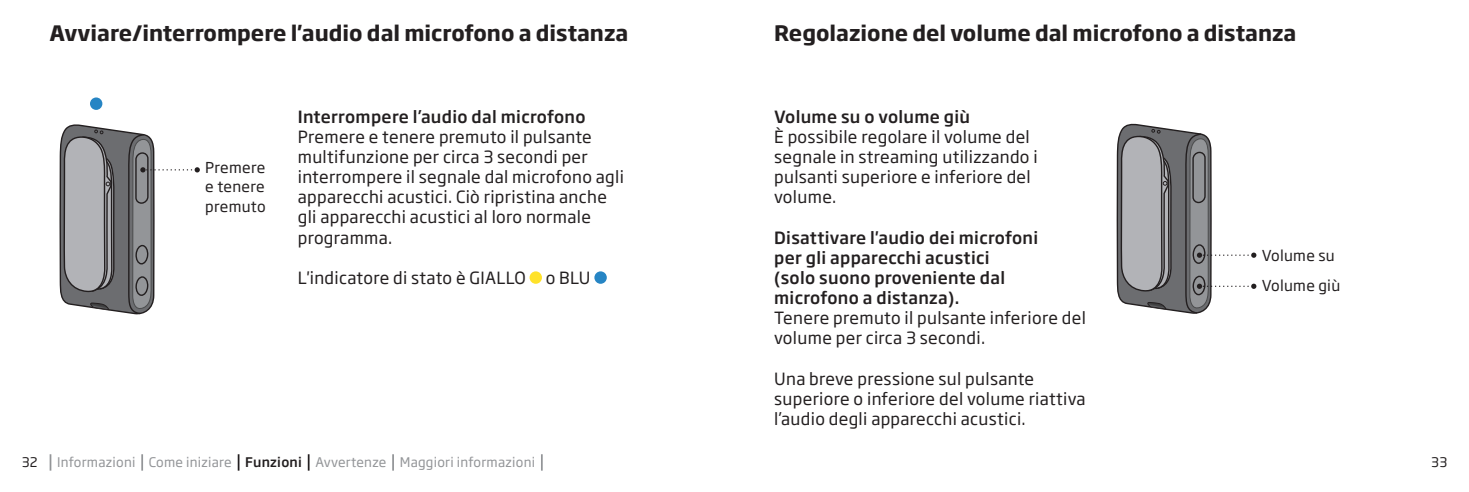
<style>
.page{position:relative;width:1469px;height:492px;background:#fff}
.page>*{position:absolute;margin:0;border:0;box-sizing:border-box;transform-origin:0 0}
.t1{font:700 21px "Soho Gothic Pro";color:#231f20}
.t2{font:16.62px/20.1px "Soho Gothic Pro";letter-spacing:.02em;color:#231f20}
.t3{font:500 16.62px/20.1px "Soho Gothic Pro";letter-spacing:.02em;color:#231f20}
.t4{font:14.88px/19.2px "Soho Gothic Pro";letter-spacing:.02em;color:#231f20;text-align:justify}
.t5{font:13.12px "Soho Gothic Pro";letter-spacing:.02em;color:#939598}
.t6{font:13.12px "Soho Gothic Pro";color:#231f20}
.s1{font-weight:500;color:#231f20}
</style>
<div class="page">
<div style="left:90px;top:97px;width:12px;height:13px;background:#2685c4;border-radius:50%"></div>
<svg style="left:1116px;top:124px;width:140px;height:189px"></svg>
<svg style="left:60px;top:124px;width:140px;height:190px"></svg>
<svg style="left:50px;top:454px;width:1px;height:16px"></svg>
<svg style="left:141px;top:454px;width:2px;height:16px"></svg>
<svg style="left:238px;top:454px;width:1px;height:16px"></svg>
<svg style="left:308px;top:454px;width:1px;height:16px"></svg>
<svg style="left:392px;top:454px;width:2px;height:16px"></svg>
<svg style="left:541px;top:454px;width:1px;height:16px"></svg>
<div style="left:529px;top:271px;width:13px;height:12px;background:#ffe22a;border-radius:50%"></div>
<div style="left:594px;top:271px;width:13px;height:12px;background:#2685c4;border-radius:50%"></div>
<p class="t1" style="left:50px;top:17px;width:580px">Avviare/interrompere l'audio dal microfono a distanza</p>
<p class="t4" style="left:205px;top:157px;width:62px">Premere e tenere premuto</p>
<p class="t3" style="left:298px;top:105px;width:289px">Interrompere l’audio dal microfono</p>
<p class="t2" style="left:298px;top:125px;width:328px">Premere e tenere premuto il pulsante multifunzione per circa 3 secondi per interrompere il segnale dal microfono agli apparecchi acustici. Ciò ripristina anche gli apparecchi acustici al loro normale programma.</p>
<p class="t2" style="left:298px;top:266px;width:294px">L'indicatore di stato è GIALLO o BLU</p>
<p class="t1" style="left:774px;top:17px;width:523px">Regolazione del volume dal microfono a distanza</p>
<p class="t3" style="left:774px;top:105px;width:197px">Volume su o volume giù</p>
<p class="t2" style="left:774px;top:125px;width:265px">È possibile regolare il volume del segnale in streaming utilizzando i pulsanti superiore e inferiore del volume.</p>
<p class="t3" style="left:774px;top:226px;width:265px">Disattivare l'audio dei microfoni per gli apparecchi acustici<br>(solo suono proveniente dal microfono a distanza).</p>
<p class="t2" style="left:774px;top:307px;width:313px">Tenere premuto il pulsante inferiore del volume per circa 3 secondi.</p>
<p class="t2" style="left:774px;top:367px;width:313px">Una breve pressione sul pulsante superiore o inferiore del volume riattiva l’audio degli apparecchi acustici.</p>
<p class="t4" style="left:1261px;top:245px;width:74px">Volume su</p>
<p class="t4" style="left:1261px;top:275px;width:80px">Volume giù</p>
<p class="t6" style="left:22px;top:451px;width:17px">32</p>
<p class="t5" style="left:57px;top:451px;width:479px">Informazioni Come iniziare <span class="s1">Funzioni</span> Avvertenze Maggiori informazioni</p>
<p class="t6" style="left:1431px;top:451px;width:17px">33</p>
</div>
